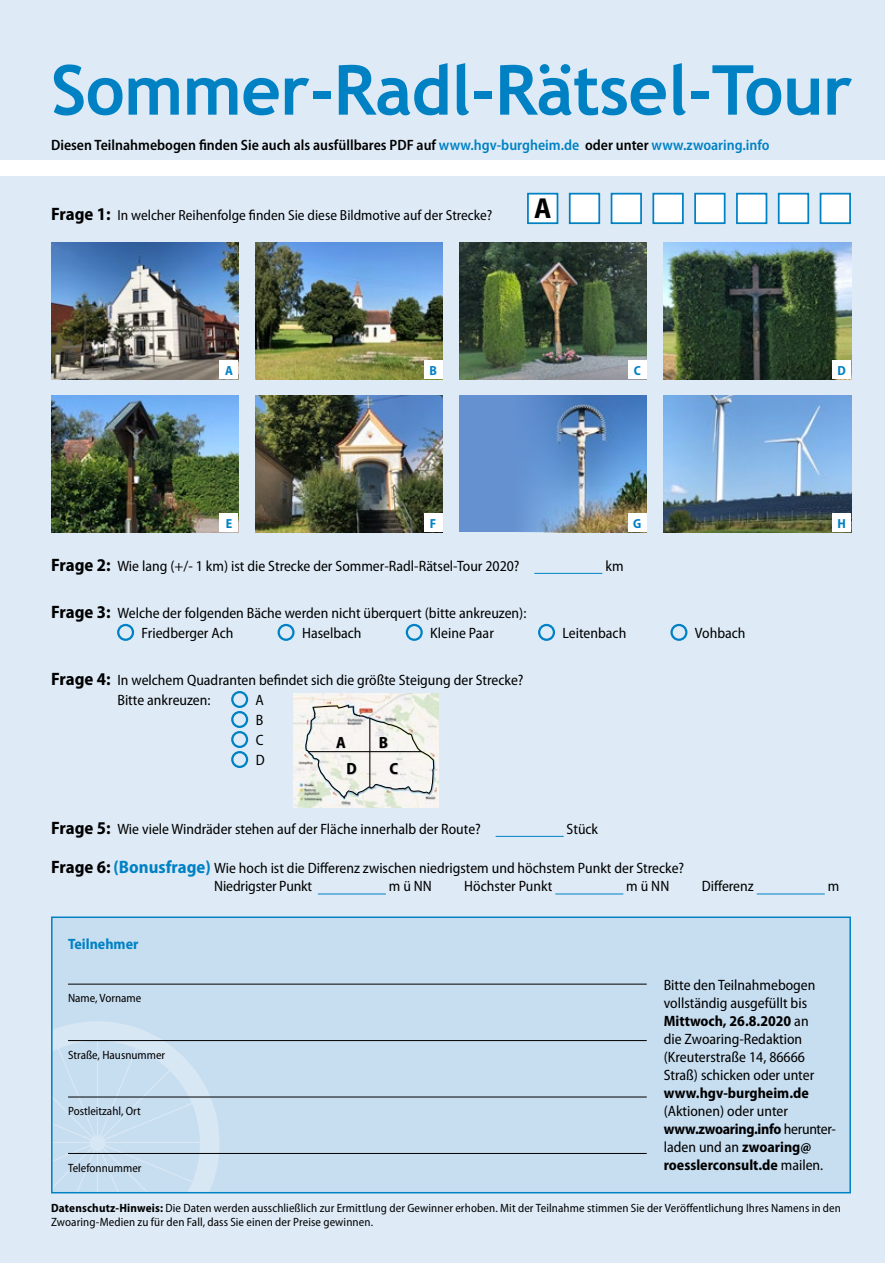
<style>
.page{position:relative;width:885px;height:1263px;background:#fff}
.page>*{position:absolute;margin:0;border:0;box-sizing:border-box;transform-origin:0 0}
.t1{font:700 69px "Trebuchet MS";letter-spacing:-.01em;color:#0081c4}
.t2{font:700 semi-condensed 29.1px "Myriad Pro";color:#000}
.t3{font:700 semi-condensed 16.2px "Myriad Pro";color:#000}
.t4{font:semi-condensed 15px/18px "Myriad Pro";color:#000}
.t5{font:600 semi-condensed 15px "Myriad Pro";color:#000}
.t6{font:700 semi-condensed 15px "Myriad Pro";color:#000}
.t7{font:700 semi-condensed 15px "Myriad Pro";color:#0081c4}
.t8{font:semi-condensed 14.7px "Myriad Pro";color:#000}
.t9{font:700 semi-condensed 13.2px "Myriad Pro";color:#0081c4}
.t10{font:semi-condensed 12px/14.4px "Myriad Pro";letter-spacing:.005em;color:#000}
.s1{color:#0081c4}
.s2{font-weight:700;font-size:18px}
.s3{font-weight:700;font-size:18px;color:#0081c4}
.s4{font-weight:700}
</style>
<div class="page">
<div style="left:0;top:0;width:884px;height:1263px;background:#deebf6"></div>
<img style="left:51px;top:243px;width:187px;height:136px">
<div style="left:219px;top:360px;width:19px;height:19px;background:#fff"></div>
<img style="left:255px;top:243px;width:187px;height:136px">
<div style="left:424px;top:360px;width:18px;height:19px;background:#fff"></div>
<img style="left:459px;top:243px;width:187px;height:136px">
<div style="left:628px;top:360px;width:18px;height:19px;background:#fff"></div>
<img style="left:663px;top:243px;width:187px;height:136px">
<div style="left:832px;top:360px;width:18px;height:19px;background:#fff"></div>
<div style="left:527px;top:193px;width:31px;height:31px;background:#fff;border:2px solid #0081c4"></div>
<div style="left:568px;top:193px;width:32px;height:31px;background:#fff;border:2px solid #0081c4"></div>
<div style="left:610px;top:193px;width:32px;height:31px;background:#fff;border:2px solid #0081c4"></div>
<div style="left:652px;top:193px;width:31px;height:31px;background:#fff;border:2px solid #0081c4"></div>
<div style="left:694px;top:193px;width:31px;height:31px;background:#fff;border:2px solid #0081c4"></div>
<div style="left:736px;top:193px;width:31px;height:31px;background:#fff;border:2px solid #0081c4"></div>
<div style="left:777px;top:193px;width:32px;height:31px;background:#fff;border:2px solid #0081c4"></div>
<div style="left:819px;top:193px;width:31px;height:31px;background:#fff;border:2px solid #0081c4"></div>
<img style="left:51px;top:396px;width:187px;height:136px">
<div style="left:219px;top:513px;width:19px;height:19px;background:#fff"></div>
<img style="left:255px;top:396px;width:187px;height:136px">
<div style="left:424px;top:513px;width:18px;height:19px;background:#fff"></div>
<div style="left:459px;top:396px;width:187px;height:136px;background:#6591d0"></div>
<img style="left:526px;top:396px;width:120px;height:136px">
<div style="left:628px;top:513px;width:18px;height:19px;background:#fff"></div>
<img style="left:663px;top:396px;width:187px;height:136px">
<div style="left:832px;top:513px;width:18px;height:19px;background:#fff"></div>
<div style="left:52px;top:917px;width:798px;height:276px;background:#c7ddf0"></div>
<svg style="left:54px;top:1021px;width:165px;height:169px"></svg>
<div style="left:51px;top:916px;width:799px;height:277px;border:2px solid #0081c4"></div>
<hr style="left:68px;top:984px;width:578px;height:1px;background:#000">
<hr style="left:68px;top:1040px;width:578px;height:1px;background:#000">
<hr style="left:68px;top:1097px;width:578px;height:1px;background:#000">
<hr style="left:68px;top:1153px;width:578px;height:1px;background:#000">
<div style="left:0;top:160px;width:884px;height:15px;background:#fff"></div>
<hr style="left:534px;top:573px;width:68px;height:1px;background:#0081c4">
<div style="left:117px;top:624px;width:17px;height:17px;border:2px solid #0081c4;border-radius:50%"></div>
<div style="left:277px;top:624px;width:17px;height:17px;border:2px solid #0081c4;border-radius:50%"></div>
<div style="left:405px;top:624px;width:18px;height:17px;border:2px solid #0081c4;border-radius:50%"></div>
<div style="left:538px;top:624px;width:17px;height:17px;border:2px solid #0081c4;border-radius:50%"></div>
<div style="left:670px;top:624px;width:17px;height:17px;border:2px solid #0081c4;border-radius:50%"></div>
<div style="left:231px;top:691px;width:17px;height:17px;border:2px solid #0081c4;border-radius:50%"></div>
<div style="left:231px;top:711px;width:17px;height:17px;border:2px solid #0081c4;border-radius:50%"></div>
<div style="left:231px;top:731px;width:17px;height:17px;border:2px solid #0081c4;border-radius:50%"></div>
<div style="left:231px;top:751px;width:17px;height:17px;border:2px solid #0081c4;border-radius:50%"></div>
<hr style="left:495px;top:836px;width:68px;height:1px;background:#0081c4">
<hr style="left:318px;top:893px;width:68px;height:1px;background:#0081c4">
<hr style="left:555px;top:893px;width:68px;height:1px;background:#0081c4">
<hr style="left:756px;top:893px;width:68px;height:1px;background:#0081c4">
<img style="left:293px;top:693px;width:145px;height:114px">
<svg style="left:305px;top:705px;width:129px;height:93px;background:#e4e4de"></svg>
<hr style="left:308px;top:751px;width:113px;height:1px;background:#000">
<hr style="left:369px;top:718px;width:1px;height:69px;background:#000">
<h1 class="t1" style="left:51px;top:47px;width:802px">Sommer-Radl-Rätsel-Tour</h1>
<p class="t5" style="left:51px;top:135px;width:720px">Diesen Teilnahmebogen finden Sie auch als ausfüllbares PDF auf <span class="s1">www.hgv-burgheim.de</span> oder unter <span class="s1">www.zwoaring.info</span></p>
<p class="t8" style="left:51px;top:206px;width:443px"><span class="s2">Frage 1:</span> In welcher Reihenfolge finden Sie diese Bildmotive auf der Strecke?</p>
<h2 class="t2" style="left:534px;top:190px;width:19px">A</h2>
<p class="t9" style="left:225px;top:362px;width:9px">A</p>
<p class="t9" style="left:429px;top:362px;width:9px">B</p>
<p class="t9" style="left:633px;top:362px;width:9px">C</p>
<p class="t9" style="left:837px;top:362px;width:10px">D</p>
<p class="t9" style="left:226px;top:515px;width:8px">E</p>
<p class="t9" style="left:430px;top:515px;width:8px">F</p>
<p class="t9" style="left:633px;top:515px;width:10px">G</p>
<p class="t9" style="left:837px;top:515px;width:10px">H</p>
<p class="t4" style="left:51px;top:556px;width:470px"><span class="s2">Frage 2:</span> Wie lang (+/- 1 km) ist die Strecke der Sommer-Radl-Rätsel-Tour 2020?</p>
<p class="t4" style="left:605px;top:556px;width:20px">km</p>
<p class="t4" style="left:141px;top:603px;width:386px;line-height:20px;text-indent:-90px"><span class="s2">Frage 3:</span> Welche der folgenden Bäche werden nicht überquert (bitte ankreuzen):<br>Friedberger Ach</p>
<p class="t4" style="left:302px;top:624px;width:61px">Haselbach</p>
<p class="t4" style="left:430px;top:624px;width:65px">Kleine Paar</p>
<p class="t4" style="left:562px;top:624px;width:65px">Leitenbach</p>
<p class="t4" style="left:695px;top:624px;width:52px">Vohbach</p>
<p class="t4" style="left:117px;top:670px;width:407px;line-height:20px;text-indent:-66px"><span class="s2">Frage 4:</span> In welchem Quadranten befindet sich die größte Steigung der Strecke?<br>Bitte ankreuzen:</p>
<p class="t4" style="left:255px;top:690px;width:11px;line-height:20px;text-align:justify">A B C D</p>
<p class="t3" style="left:336px;top:732px;width:11px">A</p>
<p class="t3" style="left:379px;top:732px;width:11px">B</p>
<p class="t3" style="left:346px;top:758px;width:12px">D</p>
<p class="t3" style="left:389px;top:758px;width:10px">C</p>
<p class="t4" style="left:51px;top:819px;width:431px"><span class="s2">Frage 5:</span> Wie viele Windräder stehen auf der Fläche innerhalb der Route?</p>
<p class="t4" style="left:566px;top:819px;width:33px">Stück</p>
<p class="t4" style="left:214px;top:859px;width:471px;text-indent:-163px"><span class="s2">Frage 6:</span> <span class="s3">(Bonusfrage)</span> Wie hoch ist die Differenz zwischen niedrigstem und höchstem Punkt der Strecke?<br>Niedrigster Punkt</p>
<p class="t4" style="left:389px;top:877px;width:45px">m ü NN</p>
<p class="t4" style="left:464px;top:877px;width:90px">Höchster Punkt</p>
<p class="t4" style="left:626px;top:877px;width:45px">m ü NN</p>
<p class="t4" style="left:701px;top:877px;width:54px">Differenz</p>
<p class="t4" style="left:827px;top:877px;width:13px">m</p>
<p class="t7" style="left:68px;top:935px;width:72px">Teilnehmer</p>
<p class="t10" style="left:68px;top:991px;width:75px">Name, Vorname</p>
<p class="t10" style="left:68px;top:1047px;width:99px">Straße, Hausnummer</p>
<p class="t10" style="left:68px;top:1104px;width:74px">Postleitzahl, Ort</p>
<p class="t10" style="left:68px;top:1160px;width:75px">Telefonnummer</p>
<p class="t4" style="left:663px;top:975px;width:153px">Bitte den Teilnahmebogen vollständig ausgefüllt bis<br><span class="s4">Mittwoch, 26.8.2020</span> an die Zwoaring-Redaktion (Kreuterstraße 14, 86666<br>Straß) schicken oder unter</p>
<p class="t6" style="left:663px;top:1083px;width:146px">www.hgv-burgheim.de</p>
<p class="t4" style="left:663px;top:1101px;width:174px">(Aktionen) oder unter <span class="s4">www.zwoaring.info</span> herunter&shy;laden und an <span class="s4">zwoaring@ roesslerconsult.de</span> mailen.</p>
<p class="t10" style="left:51px;top:1200px;width:791px"><span class="s4">Datenschutz-Hinweis:</span> Die Daten werden ausschließlich zur Ermittlung der Gewinner erhoben. Mit der Teilnahme stimmen Sie der Veröffentlichung Ihres Namens in den<br>Zwoaring-Medien zu für den Fall, dass Sie einen der Preise gewinnen.</p>
</div>
